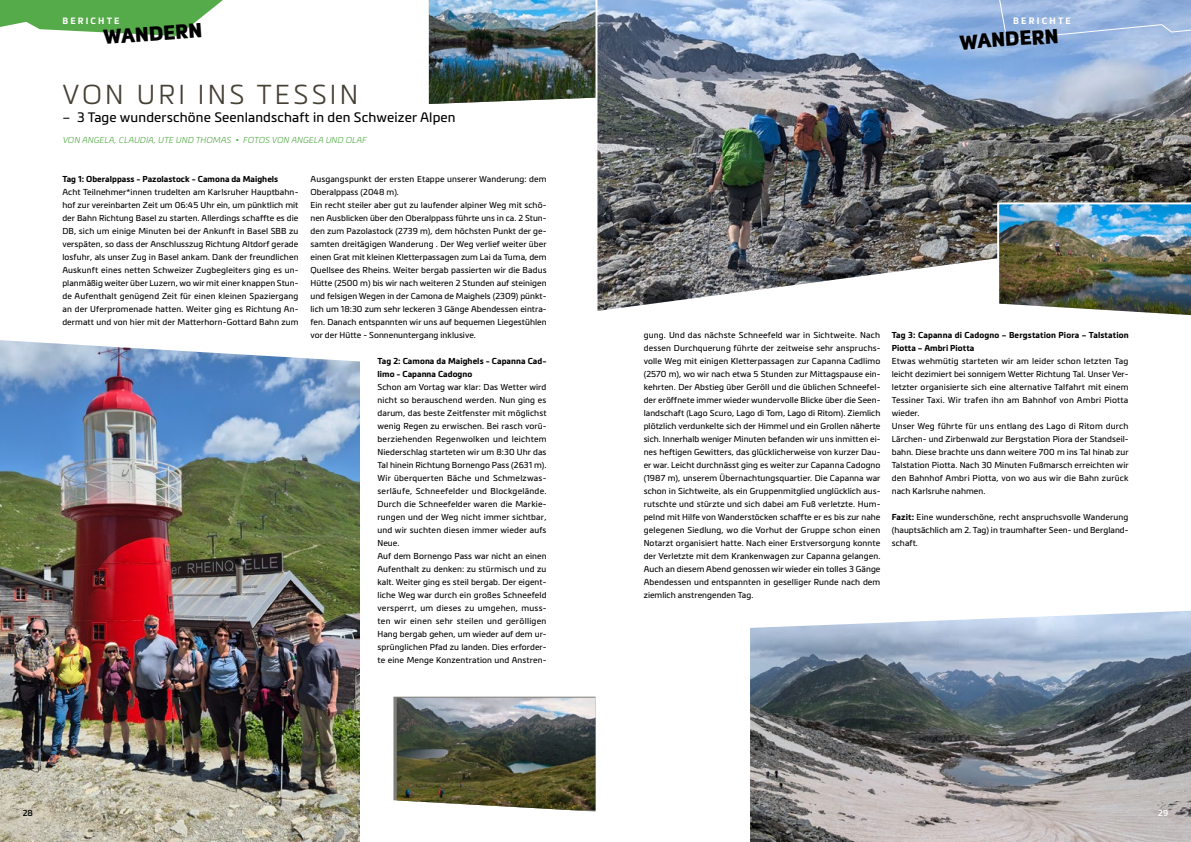
<style>
.page{position:relative;width:1191px;height:842px;background:#fff}
.page>*{position:absolute;margin:0;border:0;box-sizing:border-box;transform-origin:0 0}
.Headline{font:300 27px "Metronic Pro";letter-spacing:.12em;color:#454034}
.Rubrikname_groß{font:900 20px "Metronic Pro";color:#000}
.Headline-2{font:13.5px "Metronic Pro";letter-spacing:.01em;color:#000}
.Rubrikname_klein{font:700 9.1px "Metronic Pro";letter-spacing:.24em;color:#fff}
.Format_für_Inhaltsverzeichnis{font:700 9px "Metronic Pro";letter-spacing:.24em;color:#fff}
.Absatz_2-Spalter{font:8.5px/13px "Metronic Pro";letter-spacing:.01em;color:#000;text-align:justify}
.Absatz_2-Spalter-2{font:700 8.5px/13px "Metronic Pro";letter-spacing:.005em;color:#000}
.Headline-3{font:italic 300 8.5px "Metronic Pro";letter-spacing:.01em;color:#55ab49}
.t1{font:600 8.5px "Metronic Pro";color:#000}
.t2{font:600 8.5px "Metronic Pro";color:#fff}
.s1{font-weight:700}
</style>
<div class="page">
<img style="left:429px;top:0;width:165px;height:104px">
<img style="left:594px;top:0;width:597px;height:311px">
<img style="left:996px;top:201px;width:195px;height:115px">
<svg style="left:393px;top:697px;width:202px;height:114px"></svg>
<img style="left:397px;top:698px;width:198px;height:112px">
<img style="left:0;top:340px;width:360px;height:502px">
<img style="left:750px;top:611px;width:441px;height:231px">
<svg style="left:0;top:0;width:223px;height:36px"></svg>
<svg style="left:993px;top:0;width:198px;height:40px;background:#9db9e1"></svg>
<p class="Format_für_Inhaltsverzeichnis" style="left:62px;top:15px;width:59px">BERICHTE</p>
<p class="Rubrikname_klein" style="left:1013px;top:15px;width:59px">BERICHTE</p>
<p class="Rubrikname_groß" style="left:102px;top:25px;width:101px;rotate:-4deg">WANDERN</p>
<p class="Rubrikname_groß" style="left:958px;top:31px;width:101px;rotate:-4deg">WANDERN</p>
<p class="Headline" style="left:62px;top:76px;width:297px">VON URI INS TESSIN</p>
<p class="Headline-2" style="left:62px;top:108px;width:395px">– 3 Tage wunderschöne Seenlandschaft in den Schweizer Alpen</p>
<p class="Headline-3" style="left:62px;top:134px;width:306px">VON ANGELA, CLAUDIA, UTE UND THOMAS • FOTOS VON ANGELA UND OLAF</p>
<p class="Absatz_2-Spalter-2" style="left:62px;top:172px;width:217px">Tag 1: Oberalppass - Pazolastock - Camona da Maighels</p>
<p class="Absatz_2-Spalter" style="left:62px;top:185px;width:238px">Acht Teilnehmer*innen trudelten am Karlsruher Hauptbahn&shy;hof zur vereinbarten Zeit um 06:45 Uhr ein, um pünktlich mit der Bahn Richtung Basel zu starten. Allerdings schaffte es die DB, sich um einige Minuten bei der Ankunft in Basel SBB zu verspäten, so dass der Anschlusszug Richtung Altdorf gerade losfuhr, als unser Zug in Basel ankam. Dank der freundlichen Auskunft eines netten Schweizer Zugbegleiters ging es un&shy;planmäßig weiter über Luzern, wo wir mit einer knappen Stun&shy;de Aufenthalt genügend Zeit für einen kleinen Spaziergang an der Uferpromenade hatten. Weiter ging es Richtung An&shy;dermatt und von hier mit der Matterhorn-Gottard Bahn zum</p>
<p class="Absatz_2-Spalter" style="left:310px;top:172px;width:238px">Ausgangspunkt der ersten Etappe unserer Wanderung: dem<br>Oberalppass (2048 m).</p>
<p class="Absatz_2-Spalter" style="left:310px;top:198px;width:238px">Ein recht steiler aber gut zu laufender alpiner Weg mit schö&shy;nen Ausblicken über den Oberalppass führte uns in ca. 2 Stun&shy;den zum Pazolastock (2739 m), dem höchsten Punkt der ge&shy;samten dreitägigen Wanderung . Der Weg verlief weiter über einen Grat mit kleinen Kletterpassagen zum Lai da Tuma, dem Quellsee des Rheins. Weiter bergab passierten wir die Badus Hütte (2500 m) bis wir nach weiteren 2 Stunden auf steinigen und felsigen Wegen in der Camona de Maighels (2309) pünkt&shy;lich um 18:30 zum sehr leckeren 3 Gänge Abendessen eintra&shy;fen. Danach entspannten wir uns auf bequemen Liegestühlen vor der Hütte - Sonnenuntergang inklusive.</p>
<p class="Absatz_2-Spalter-2" style="left:377px;top:354px;width:171px">Tag 2: Camona da Maighels - Capanna Cad&shy;limo - Capanna Cadogno</p>
<p class="Absatz_2-Spalter" style="left:377px;top:380px;width:171px">Schon am Vortag war klar: Das Wetter wird nicht so berauschend werden. Nun ging es darum, das beste Zeitfenster mit möglichst wenig Regen zu erwischen. Bei rasch vorü&shy;berziehenden Regenwolken und leichtem Niederschlag starteten wir um 8:30 Uhr das Tal hinein Richtung Bornengo Pass (2631 m).<br>Wir überquerten Bäche und Schmelzwas&shy;serläufe, Schneefelder und Blockgelände.<br>Durch die Schneefelder waren die Markie&shy;rungen und der Weg nicht immer sichtbar, und wir suchten diesen immer wieder aufs Neue.</p>
<p class="Absatz_2-Spalter" style="left:377px;top:549px;width:171px">Auf dem Bornengo Pass war nicht an einen Aufenthalt zu denken: zu stürmisch und zu kalt. Weiter ging es steil bergab. Der eigent&shy;liche Weg war durch ein großes Schneefeld versperrt, um dieses zu umgehen, muss&shy;ten wir einen sehr steilen und gerölligen Hang bergab gehen, um wieder auf dem ur&shy;sprünglichen Pfad zu landen. Dies erforder&shy;te eine Menge Konzentration und Anstren-</p>
<p class="Absatz_2-Spalter" style="left:643px;top:328px;width:238px">gung. Und das nächste Schneefeld war in Sichtweite. Nach dessen Durchquerung führte der zeitweise sehr anspruchs&shy;volle Weg mit einigen Kletterpassagen zur Capanna Cadlimo (2570 m), wo wir nach etwa 5 Stunden zur Mittagspause ein&shy;kehrten. Der Abstieg über Geröll und die üblichen Schneefel&shy;der eröffnete immer wieder wundervolle Blicke über die Seen&shy;landschaft (Lago Scuro, Lago di Tom, Lago di Ritom). Ziemlich plötzlich verdunkelte sich der Himmel und ein Grollen näherte sich. Innerhalb weniger Minuten befanden wir uns inmitten ei&shy;nes heftigen Gewitters, das glücklicherweise von kurzer Dau&shy;er war. Leicht durchnässt ging es weiter zur Capanna Cadogno (1987 m), unserem Übernachtungsquartier. Die Capanna war schon in Sichtweite, als ein Gruppenmitglied unglücklich aus&shy;rutschte und stürzte und sich dabei am Fuß verletzte. Hum&shy;pelnd mit Hilfe von Wanderstöcken schaffte er es bis zur nahe gelegenen Siedlung, wo die Vorhut der Gruppe schon einen Notarzt organisiert hatte. Nach einer Erstversorgung konnte der Verletzte mit dem Krankenwagen zur Capanna gelangen.<br>Auch an diesem Abend genossen wir wieder ein tolles 3 Gänge Abendessen und entspannten in geselliger Runde nach dem ziemlich anstrengenden Tag.</p>
<p class="Absatz_2-Spalter-2" style="left:891px;top:328px;width:238px">Tag 3: Capanna di Cadogno – Bergstation Piora – Talstation<br>Piotta – Ambri Piotta</p>
<p class="Absatz_2-Spalter" style="left:891px;top:354px;width:238px">Etwas wehmütig starteten wir am leider schon letzten Tag leicht dezimiert bei sonnigem Wetter Richtung Tal. Unser Ver&shy;letzter organisierte sich eine alternative Talfahrt mit einem Tessiner Taxi. Wir trafen ihn am Bahnhof von Ambri Piotta wieder.</p>
<p class="Absatz_2-Spalter" style="left:891px;top:419px;width:238px">Unser Weg führte für uns entlang des Lago di Ritom durch Lärchen- und Zirbenwald zur Bergstation Piora der Standseil&shy;bahn. Diese brachte uns dann weitere 700 m ins Tal hinab zur Talstation Piotta. Nach 30 Minuten Fußmarsch erreichten wir den Bahnhof Ambri Piotta, von wo aus wir die Bahn zurück nach Karlsruhe nahmen.</p>
<p class="Absatz_2-Spalter" style="left:891px;top:510px;width:238px"><span class="s1">Fazit:</span> Eine wunderschöne, recht anspruchsvolle Wanderung (hauptsächlich am 2. Tag) in traumhafter Seen- und Bergland&shy;schaft.</p>
<p class="t1" style="left:23px;top:807px;width:12px">28</p>
<p class="t2" style="left:1158px;top:807px;width:11px">29</p>
</div>
